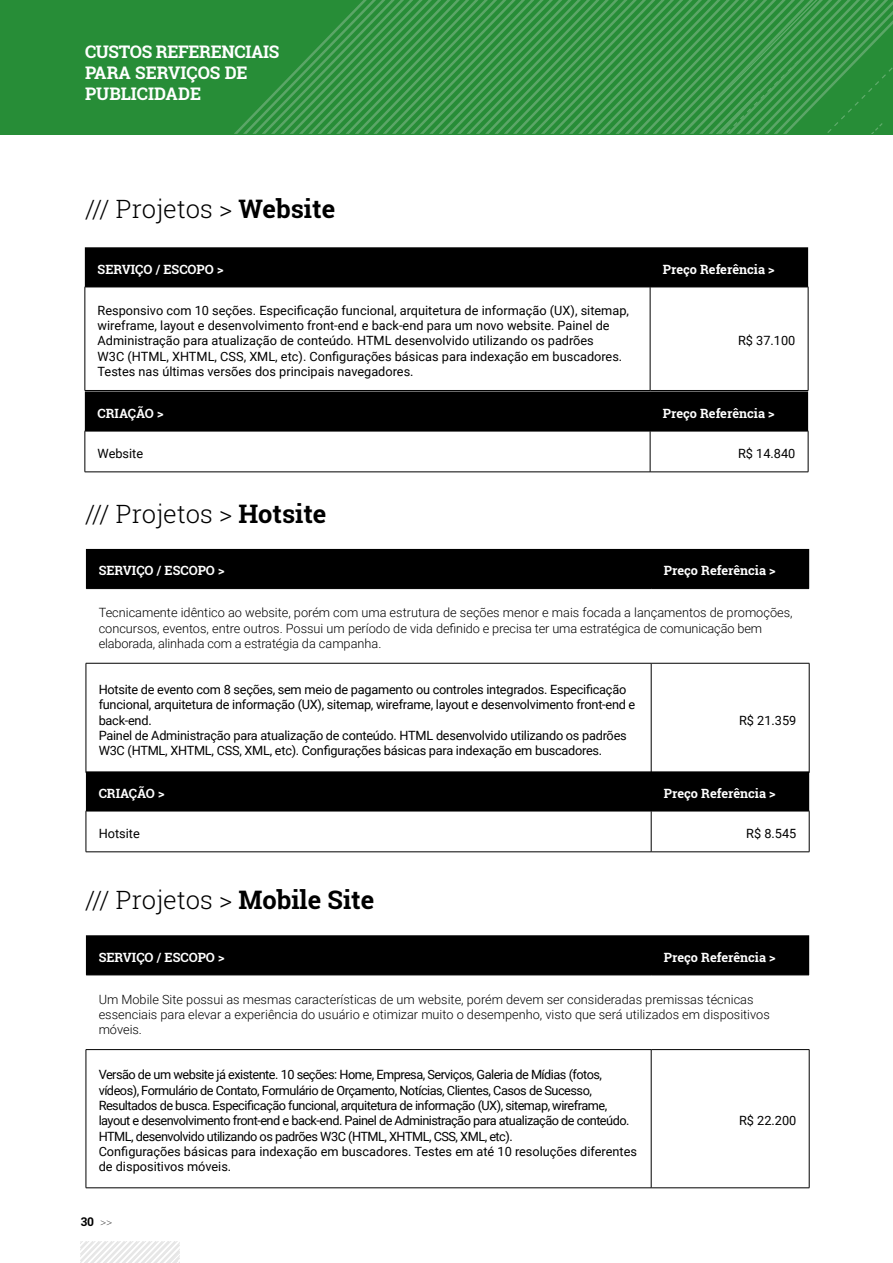
<style>
.page{position:relative;width:893px;height:1263px;background:#fff}
.page>*{position:absolute;margin:0;border:0;box-sizing:border-box;transform-origin:0 0}
.t1{font:300 25.5px "Roboto Slab";color:#000}
.t2{font:700 17.4px/20.9px "Roboto Slab";letter-spacing:-.02em;color:#fff}
.t3{font:12.75px/15.3px "Roboto";letter-spacing:-.04em;color:#000}
.t4{font:300 12.75px/15.3px "Roboto";color:#000}
.t5{font:12.75px/15.3px "Roboto";letter-spacing:-.02em;color:#000}
.t6{font:12.75px/15.3px "Roboto";color:#000}
.t7{font:700 12.75px "Roboto Slab";color:#fff}
.t8{font:700 12px "Roboto Slab";color:#000}
.s1{font-weight:700}
.s2{font-weight:100}
</style>
<div class="page">
<div style="left:0;top:0;width:893px;height:135px;background:#278d37"></div>
<svg style="left:234px;top:0;width:659px;height:134px"></svg>
<svg style="left:81px;top:1242px;width:98px;height:21px"></svg>
<div style="left:85px;top:247px;width:723px;height:40px;background:#000"></div>
<hr style="left:85px;top:287px;width:565px;height:1px;background:#000">
<hr style="left:85px;top:287px;width:1px;height:103px;background:#000">
<hr style="left:650px;top:287px;width:158px;height:1px;background:#000">
<hr style="left:650px;top:287px;width:1px;height:103px;background:#000">
<hr style="left:808px;top:287px;width:1px;height:103px;background:#000">
<hr style="left:85px;top:390px;width:565px;height:1px;background:#000">
<hr style="left:650px;top:390px;width:158px;height:1px;background:#000">
<div style="left:86px;top:549px;width:723px;height:39px;background:#000"></div>
<hr style="left:86px;top:588px;width:565px;height:1px;background:#000">
<hr style="left:651px;top:588px;width:158px;height:1px;background:#000">
<hr style="left:86px;top:663px;width:565px;height:1px;background:#000">
<hr style="left:86px;top:663px;width:1px;height:109px;background:#000">
<hr style="left:651px;top:663px;width:158px;height:1px;background:#000">
<hr style="left:651px;top:663px;width:1px;height:109px;background:#000">
<hr style="left:809px;top:663px;width:1px;height:109px;background:#000">
<div style="left:86px;top:935px;width:723px;height:40px;background:#000"></div>
<hr style="left:86px;top:975px;width:565px;height:1px;background:#000">
<hr style="left:651px;top:975px;width:158px;height:1px;background:#000">
<hr style="left:86px;top:1049px;width:565px;height:1px;background:#000">
<hr style="left:86px;top:1050px;width:1px;height:137px;background:#000">
<hr style="left:651px;top:1049px;width:158px;height:1px;background:#000">
<hr style="left:651px;top:1050px;width:1px;height:137px;background:#000">
<hr style="left:809px;top:1050px;width:1px;height:137px;background:#000">
<hr style="left:86px;top:1187px;width:565px;height:1px;background:#000">
<hr style="left:651px;top:1187px;width:158px;height:1px;background:#000">
<div style="left:85px;top:391px;width:723px;height:40px;background:#000"></div>
<hr style="left:85px;top:431px;width:565px;height:1px;background:#000">
<hr style="left:85px;top:431px;width:1px;height:41px;background:#000">
<hr style="left:650px;top:431px;width:158px;height:1px;background:#000">
<hr style="left:650px;top:431px;width:1px;height:41px;background:#000">
<hr style="left:808px;top:431px;width:1px;height:41px;background:#000">
<hr style="left:85px;top:472px;width:565px;height:1px;background:#000">
<hr style="left:650px;top:472px;width:158px;height:1px;background:#000">
<div style="left:86px;top:771px;width:723px;height:40px;background:#000"></div>
<hr style="left:86px;top:811px;width:565px;height:1px;background:#000">
<hr style="left:86px;top:811px;width:1px;height:41px;background:#000">
<hr style="left:651px;top:811px;width:158px;height:1px;background:#000">
<hr style="left:651px;top:811px;width:1px;height:41px;background:#000">
<hr style="left:809px;top:811px;width:1px;height:41px;background:#000">
<hr style="left:86px;top:851px;width:565px;height:1px;background:#000">
<hr style="left:651px;top:851px;width:158px;height:1px;background:#000">
<h2 class="t2" style="left:85px;top:41px;width:196px">CUSTOS REFERENCIAIS<br>PARA SERVIÇOS DE<br>PUBLICIDADE</h2>
<h1 class="t1" style="left:85px;top:192px;width:251px">/// Projetos &gt; <span class="s1">Website</span></h1>
<p class="t7" style="left:98px;top:260px;width:127px">SERVIÇO / ESCOPO &gt;</p>
<p class="t7" style="left:663px;top:260px;width:113px">Preço Referência &gt;</p>
<p class="t6" style="left:98px;top:302px;width:533px">Responsivo com 10 seções. Especificação funcional, arquitetura de informação (UX), sitemap, wireframe, layout e desenvolvimento front-end e back-end para um novo website. Painel de Administração para atualização de conteúdo. HTML desenvolvido utilizando os padrões<br>W3C (HTML, XHTML, CSS, XML, etc). Configurações básicas para indexação em buscadores.<br>Testes nas últimas versões dos principais navegadores.</p>
<p class="t5" style="left:738px;top:333px;width:59px">R$ 37.100</p>
<p class="t7" style="left:98px;top:405px;width:67px">CRIAÇÃO &gt;</p>
<p class="t7" style="left:663px;top:405px;width:113px">Preço Referência &gt;</p>
<p class="t6" style="left:98px;top:445px;width:47px">Website</p>
<p class="t5" style="left:738px;top:445px;width:59px">R$ 14.840</p>
<h1 class="t1" style="left:85px;top:496px;width:243px">/// Projetos &gt; <span class="s1">Hotsite</span></h1>
<p class="t7" style="left:99px;top:562px;width:127px">SERVIÇO / ESCOPO &gt;</p>
<p class="t7" style="left:664px;top:562px;width:113px">Preço Referência &gt;</p>
<p class="t4" style="left:99px;top:605px;width:695px">Tecnicamente idêntico ao website, porém com uma estrutura de seções menor e mais focada a lançamentos de promoções, concursos, eventos, entre outros. Possui um período de vida definido e precisa ter uma estratégica de comunicação bem elaborada, alinhada com a estratégia da campanha.</p>
<p class="t5" style="left:99px;top:681px;width:538px">Hotsite de evento com 8 seções, sem meio de pagamento ou controles integrados. Especificação funcional, arquitetura de informação (UX), sitemap, wireframe, layout e desenvolvimento front-end e back-end.<br>Painel de Administração para atualização de conteúdo. HTML desenvolvido utilizando os padrões W3C (HTML, XHTML, CSS, XML, etc). Configurações básicas para indexação em buscadores.</p>
<p class="t5" style="left:739px;top:712px;width:59px">R$ 21.359</p>
<p class="t7" style="left:99px;top:784px;width:67px">CRIAÇÃO &gt;</p>
<p class="t7" style="left:664px;top:784px;width:113px">Preço Referência &gt;</p>
<p class="t6" style="left:99px;top:825px;width:43px">Hotsite</p>
<p class="t5" style="left:746px;top:825px;width:52px">R$ 8.545</p>
<h1 class="t1" style="left:85px;top:882px;width:290px">/// Projetos &gt; <span class="s1">Mobile Site</span></h1>
<p class="t7" style="left:99px;top:948px;width:127px">SERVIÇO / ESCOPO &gt;</p>
<p class="t7" style="left:664px;top:948px;width:113px">Preço Referência &gt;</p>
<p class="t4" style="left:99px;top:991px;width:673px">Um Mobile Site possui as mesmas características de um website, porém devem ser consideradas premissas técnicas essenciais para elevar a experiência do usuário e otimizar muito o desempenho, visto que será utilizados em dispositivos móveis.</p>
<p class="t3" style="left:99px;top:1067px;width:540px">Versão de um website já existente. 10 seções: Home, Empresa, Serviços, Galeria de Mídias (fotos, vídeos), Formulário de Contato, Formulário de Orçamento, Notícias, Clientes, Casos de Sucesso, Resultados de busca. Especificação funcional, arquitetura de informação (UX), sitemap, wireframe, layout e desenvolvimento front-end e back-end. Painel de Administração para atualização de conteúdo.<br>HTML, desenvolvido utilizando os padrões W3C (HTML, XHTML, CSS, XML, etc).<br>Configurações básicas para indexação em buscadores. Testes em até 10 resoluções diferentes de dispositivos móveis.</p>
<p class="t5" style="left:739px;top:1113px;width:59px">R$ 22.200</p>
<p class="t8" style="left:81px;top:1214px;width:33px">30 <span class="s2">&gt;&gt;</span></p>
</div>
